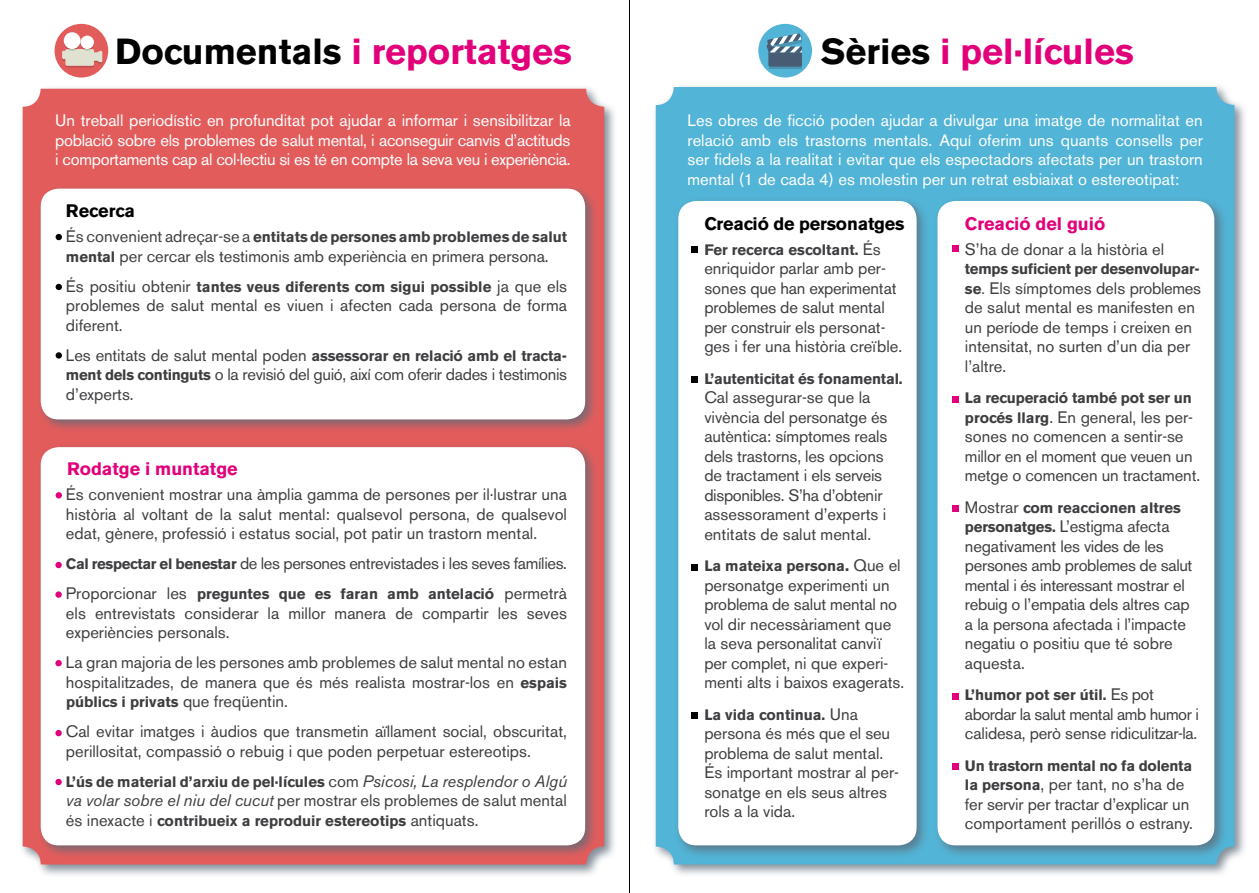
<style>
.page{position:relative;width:1259px;height:893px;background:#fff}
.page>*{position:absolute;margin:0;border:0;box-sizing:border-box;transform-origin:0 0}
.t1{font:700 36px "Akzidenz Grotesk BE";color:#e2007a}
.t2{font:700 18px "Akzidenz Grotesk BE";color:#e2007a}
.t3{font:700 18px "Akzidenz Grotesk BE";letter-spacing:-.01em;color:#000}
.t4{font:16.5px/19.5px "Akzidenz Grotesk BE";color:#3e3d40}
.t5{font:16.5px/19.5px "Akzidenz Grotesk BE";letter-spacing:-.01em;color:#fff;text-align:justify}
.t6{font:16.5px/19.5px "Akzidenz Grotesk BE";letter-spacing:-.02em;color:#3e3d40}
.t7{font:700 15px "Akzidenz Grotesk BE";color:#3e3d40}
.t8{font:700 15px "Akzidenz Grotesk BE";letter-spacing:-.02em;color:#3e3d40}
.s1{color:#000}
.s2{font-weight:400;font-size:16.5px}
.s3{font-weight:700;font-size:15px}
.s4{font-weight:400;font-style:italic;font-size:16.5px}
.s5{font-style:italic}
.s6{font-size:16.5px}
.s7{font-size:15px}
</style>
<div class="page">
<div style="left:18px;top:85px;width:599px;height:792px;background:#5c6b79;opacity:.75"></div>
<div style="left:23px;top:89px;width:581px;height:775px;background:#e35c5c;border-radius:18px"></div>
<div style="left:55px;top:24px;width:53px;height:54px;background:#e35c5c;border-radius:50%"></div>
<svg style="left:62px;top:35px;width:40px;height:32px"></svg>
<div style="left:64px;top:32px;width:17px;height:17px;background:#fff;border-radius:50%"></div>
<div style="left:81px;top:36px;width:13px;height:13px;background:#fff;border-radius:50%"></div>
<div style="left:37px;top:443px;width:561px;height:415px;background:#5c6b79;opacity:.75"></div>
<div style="left:41px;top:447px;width:544px;height:398px;background:#fff;border-radius:18px"></div>
<div style="left:37px;top:184px;width:561px;height:249px;background:#5c6b79;opacity:.75"></div>
<div style="left:41px;top:189px;width:544px;height:230px;background:#fff;border-radius:18px"></div>
<svg style="left:56px;top:234px;width:6px;height:6px"></svg>
<svg style="left:56px;top:284px;width:6px;height:6px"></svg>
<div style="left:56px;top:352px;width:6px;height:7px;background:#000;border-radius:50%"></div>
<svg style="left:56px;top:492px;width:6px;height:6px"></svg>
<svg style="left:55px;top:591px;width:7px;height:7px"></svg>
<div style="left:55px;top:660px;width:7px;height:6px;background:#e2007a;border-radius:50%"></div>
<div style="left:55px;top:730px;width:7px;height:6px;background:#e2007a;border-radius:50%"></div>
<div style="left:55px;top:779px;width:7px;height:6px;background:#e2007a;border-radius:50%"></div>
<div style="left:55px;top:562px;width:7px;height:6px;background:#e2007a;border-radius:50%"></div>
<div style="left:651px;top:83px;width:596px;height:794px;background:#5c6b79;opacity:.75"></div>
<div style="left:656px;top:87px;width:578px;height:777px;background:#52b4d6;border-radius:18px"></div>
<div style="left:758px;top:24px;width:54px;height:54px;background:#52b4d6;border-radius:50%"></div>
<svg style="left:766px;top:33px;width:36px;height:35px"></svg>
<div style="left:674px;top:197px;width:255px;height:661px;background:#5c6b79;opacity:.75"></div>
<div style="left:678px;top:201px;width:238px;height:644px;background:#fff;border-radius:18px"></div>
<div style="left:933px;top:197px;width:294px;height:661px;background:#5c6b79;opacity:.75"></div>
<div style="left:937px;top:201px;width:277px;height:644px;background:#fff;border-radius:18px"></div>
<div style="left:691px;top:246px;width:6px;height:7px;background:#000"></div>
<div style="left:691px;top:376px;width:6px;height:7px;background:#000"></div>
<svg style="left:691px;top:564px;width:6px;height:6px"></svg>
<div style="left:691px;top:712px;width:6px;height:7px;background:#000"></div>
<div style="left:952px;top:245px;width:7px;height:7px;background:#e2007a"></div>
<div style="left:952px;top:396px;width:7px;height:6px;background:#e2007a"></div>
<div style="left:952px;top:506px;width:7px;height:6px;background:#e2007a"></div>
<div style="left:952px;top:693px;width:7px;height:6px;background:#e2007a"></div>
<div style="left:952px;top:763px;width:7px;height:7px;background:#e2007a"></div>
<hr style="left:629px;top:0;width:1px;height:893px;background:#000">
<h1 class="t1" style="left:115px;top:31px;width:458px"><span class="s1">Documentals</span> i reportatges</h1>
<p class="t5" style="left:55px;top:111px;width:517px">Un treball periodístic en profunditat pot ajudar a informar i sensibilitzar la població sobre els problemes de salut mental, i aconseguir canvis d’actituds i comportaments cap al col·lectiu si es té en compte la seva veu i experiència.</p>
<p class="t3" style="left:66px;top:201px;width:70px">Recerca</p>
<p class="t7" style="left:66px;top:228px;width:502px"><span class="s2">És convenient adreçar-se a</span> entitats de persones amb problemes de salut</p>
<p class="t4" style="left:66px;top:246px;width:484px"><span class="s3">mental</span> per cercar els testimonis amb experiència en primera persona.</p>
<p class="t7" style="left:66px;top:278px;width:502px"><span class="s2">És positiu obtenir</span> tantes veus diferents com sigui possible <span class="s2">ja que els</span></p>
<p class="t4" style="left:66px;top:296px;width:502px">problemes de salut mental es viuen i afecten cada persona de forma diferent.</p>
<p class="t7" style="left:66px;top:347px;width:502px"><span class="s2">Les entitats de salut mental poden</span> assessorar en relació amb el tracta-</p>
<p class="t6" style="left:66px;top:365px;width:502px"><span class="s3">ment dels continguts</span> o la revisió del guió, així com oferir dades i testimonis d’experts.</p>
<p class="t2" style="left:67px;top:459px;width:172px">Rodatge i muntatge</p>
<p class="t4" style="left:66px;top:485px;width:502px;text-align:justify">És convenient mostrar una àmplia gamma de persones per il·lustrar una història al voltant de la salut mental: qualsevol persona, de qualsevol edat, gènere, professió i estatus social, pot patir un trastorn mental.</p>
<p class="t6" style="left:66px;top:554px;width:502px"><span class="s3">Cal respectar el benestar</span> de les persones entrevistades i les seves famílies.</p>
<p class="t7" style="left:66px;top:585px;width:502px"><span class="s2">Proporcionar les</span> preguntes que es faran amb antelació <span class="s2">permetrà</span></p>
<p class="t4" style="left:66px;top:603px;width:502px">els entrevistats considerar la millor manera de compartir les seves experiències personals.</p>
<p class="t4" style="left:66px;top:653px;width:502px">La gran majoria de les persones amb problemes de salut mental no estan hospitalitzades, de manera que és més realista mostrar-los en <span class="s3">espais</span></p>
<p class="t7" style="left:66px;top:693px;width:223px">públics i privats <span class="s2">que freqüentin.</span></p>
<p class="t4" style="left:66px;top:722px;width:502px">Cal evitar imatges i àudios que transmetin aïllament social, obscuritat, perillositat, compassió o rebuig i que poden perpetuar estereotips.</p>
<p class="t7" style="left:66px;top:773px;width:502px">L’ús de material d’arxiu de pel·lícules <span class="s2">com</span> <span class="s4">Psicosi, La resplendor o Algú</span></p>
<p class="t4" style="left:66px;top:791px;width:502px"><span class="s5">va volar sobre el niu del cucut</span> per mostrar els problemes de salut mental</p>
<p class="t7" style="left:66px;top:812px;width:414px"><span class="s2">és inexacte i</span> contribueix a reproduir estereotips <span class="s2">antiquats.</span></p>
<h1 class="t1" style="left:821px;top:31px;width:314px"><span class="s1">Sèries</span> i pel·lícules</h1>
<p class="t5" style="left:687px;top:111px;width:517px">Les obres de ficció poden ajudar a divulgar una imatge de normalitat en relació amb els trastorns mentals. Aquí oferim uns quants consells per ser fidels a la realitat i evitar que els espectadors afectats per un trastorn mental (1 de cada 4) es molestin per un retrat esbiaixat o estereotipat:</p>
<p class="t3" style="left:704px;top:213px;width:202px">Creació de personatges</p>
<p class="t2" style="left:965px;top:213px;width:142px">Creació del guió</p>
<p class="t7" style="left:704px;top:241px;width:178px">Fer recerca escoltant. <span class="s2">És</span></p>
<p class="t4" style="left:704px;top:259px;width:199px">enriquidor parlar amb per&shy;sones que han experimentat problemes de salut mental per construir els personat&shy;ges i fer una història creïble.</p>
<p class="t7" style="left:704px;top:370px;width:200px">L’autenticitat és fonamental.</p>
<p class="t4" style="left:704px;top:388px;width:184px">Cal assegurar-se que la vivència del personatge és autèntica: símptomes reals dels trastorns, les opcions de tractament i els serveis disponibles. S’ha d’obtenir assessorament d’experts i entitats de salut mental.</p>
<p class="t7" style="left:704px;top:557px;width:198px">La mateixa persona<span class="s6">.</span> <span class="s2">Que el</span></p>
<p class="t4" style="left:704px;top:575px;width:201px">personatge experimenti un problema de salut mental no vol dir necessàriament que la seva personalitat canviï per complet, ni que experi&shy;menti alts i baixos exagerats.</p>
<p class="t7" style="left:704px;top:706px;width:155px">La vida continua. <span class="s2">Una</span></p>
<p class="t4" style="left:704px;top:724px;width:196px">persona és més que el seu problema de salut mental.<br>És important mostrar al per&shy;sonatge en els seus altres rols a la vida.</p>
<p class="t4" style="left:965px;top:239px;width:201px">S’ha de donar a la història el</p>
<p class="t8" style="left:965px;top:260px;width:236px">temps suficient per desenvolupar-</p>
<p class="t4" style="left:965px;top:278px;width:237px"><span class="s3">se</span><span class="s7">.</span> Els símptomes dels problemes de salut mental es manifesten en un període de temps i creixen en intensitat, no surten d’un dia per l’altre.</p>
<p class="t7" style="left:965px;top:389px;width:228px">La recuperació també pot ser un</p>
<p class="t4" style="left:965px;top:407px;width:237px"><span class="s3">procés llarg</span>. En general, les per&shy;sones no comencen a sentir-se millor en el moment que veuen un metge o comencen un tractament.</p>
<p class="t7" style="left:965px;top:499px;width:217px"><span class="s2">Mostrar</span> com reaccionen altres</p>
<p class="t4" style="left:965px;top:517px;width:229px"><span class="s3">personatges.</span> L’estigma afecta negativament les vides de les persones amb problemes de salut mental i és interessant mostrar el rebuig o l’empatia dels altres cap a la persona afectada i l’impacte negatiu o positiu que té sobre aquesta.</p>
<p class="t7" style="left:965px;top:686px;width:190px">L’humor pot ser útil. <span class="s2">Es pot</span></p>
<p class="t4" style="left:965px;top:704px;width:235px">abordar la salut mental amb humor i calidesa, però sense ridiculitzar-la.</p>
<p class="t7" style="left:965px;top:757px;width:229px">Un trastorn mental no fa dolenta</p>
<p class="t4" style="left:965px;top:775px;width:229px"><span class="s3">la persona</span>, per tant, no s’ha de fer servir per tractar d’explicar un comportament perillós o estrany.</p>
</div>
